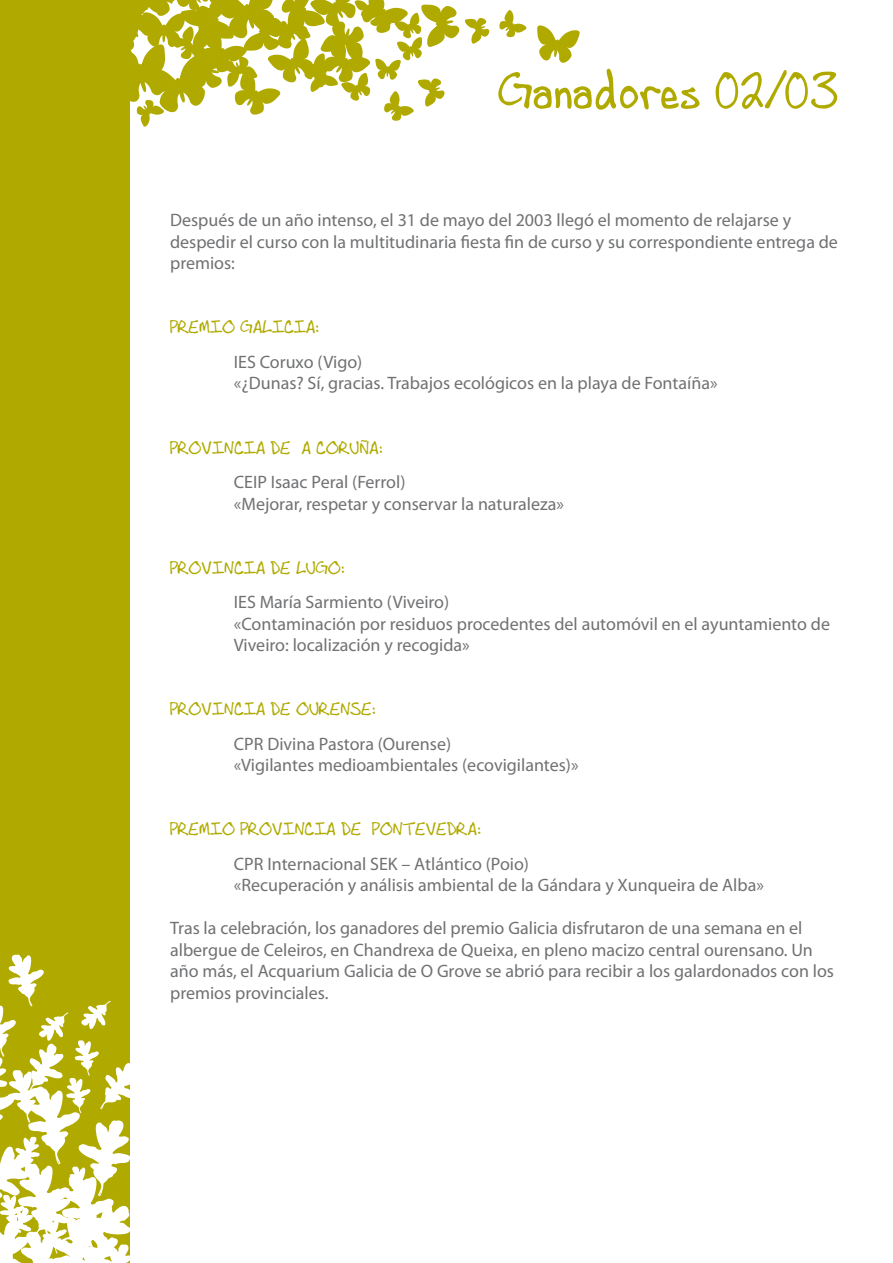
<style>
.page{position:relative;width:893px;height:1263px;background:#fff}
.page>*{position:absolute;margin:0;border:0;box-sizing:border-box;transform-origin:0 0}
.t1{font:51px "Andrew Script";color:#b0aa00}
.t2{font:18px/21.6px "Myriad Pro";color:#707173}
.t3{font:18px "Andrew Script";color:#b0aa00}
</style>
<div class="page">
<div style="left:0;top:0;width:129px;height:1263px;background:#b0aa00"></div>
<svg style="left:499px;top:10px;width:27px;height:27px"></svg>
<svg style="left:465px;top:18px;width:24px;height:26px"></svg>
<svg style="left:129px;top:0;width:330px;height:127px"></svg>
<svg style="left:537px;top:25px;width:43px;height:38px"></svg>
<svg style="left:0;top:954px;width:130px;height:309px"></svg>
<h1 class="t1" style="left:498px;top:61px;width:342px">Ganadores 02/03</h1>
<p class="t2" style="left:170px;top:209px;width:669px">Después de un año intenso, el 31 de mayo del 2003 llegó el momento de relajarse y despedir el curso con la multitudinaria fiesta fin de curso y su correspondiente entrega de premios:</p>
<p class="t3" style="left:170px;top:317px;width:151px">PREMIO GALICIA:</p>
<p class="t2" style="left:234px;top:351px;width:485px">IES Coruxo (Vigo)<br>«¿Dunas? Sí, gracias. Trabajos ecológicos en la playa de Fontaíña»</p>
<p class="t3" style="left:170px;top:437px;width:214px">PROVINCIA DE A CORUÑA:</p>
<p class="t2" style="left:234px;top:471px;width:332px">CEIP Isaac Peral (Ferrol)<br>«Mejorar, respetar y conservar la naturaleza»</p>
<p class="t3" style="left:170px;top:557px;width:176px">PROVINCIA DE LUGO:</p>
<p class="t2" style="left:234px;top:591px;width:598px">IES María Sarmiento (Viveiro)<br>«Contaminación por residuos procedentes del automóvil en el ayuntamiento de<br>Viveiro: localización y recogida»</p>
<p class="t3" style="left:170px;top:699px;width:207px">PROVINCIA DE OURENSE:</p>
<p class="t2" style="left:234px;top:732px;width:346px">CPR Divina Pastora (Ourense)<br>«Vigilantes medioambientales (ecovigilantes)»</p>
<p class="t3" style="left:170px;top:819px;width:313px">PREMIO PROVINCIA DE PONTEVEDRA:</p>
<p class="t2" style="left:234px;top:853px;width:531px">CPR Internacional SEK – Atlántico (Poio)<br>«Recuperación y análisis ambiental de la Gándara y Xunqueira de Alba»</p>
<p class="t2" style="left:170px;top:917px;width:665px">Tras la celebración, los ganadores del premio Galicia disfrutaron de una semana en el albergue de Celeiros, en Chandrexa de Queixa, en pleno macizo central ourensano. Un año más, el Acquarium Galicia de O Grove se abrió para recibir a los galardonados con los premios provinciales.</p>
</div>
